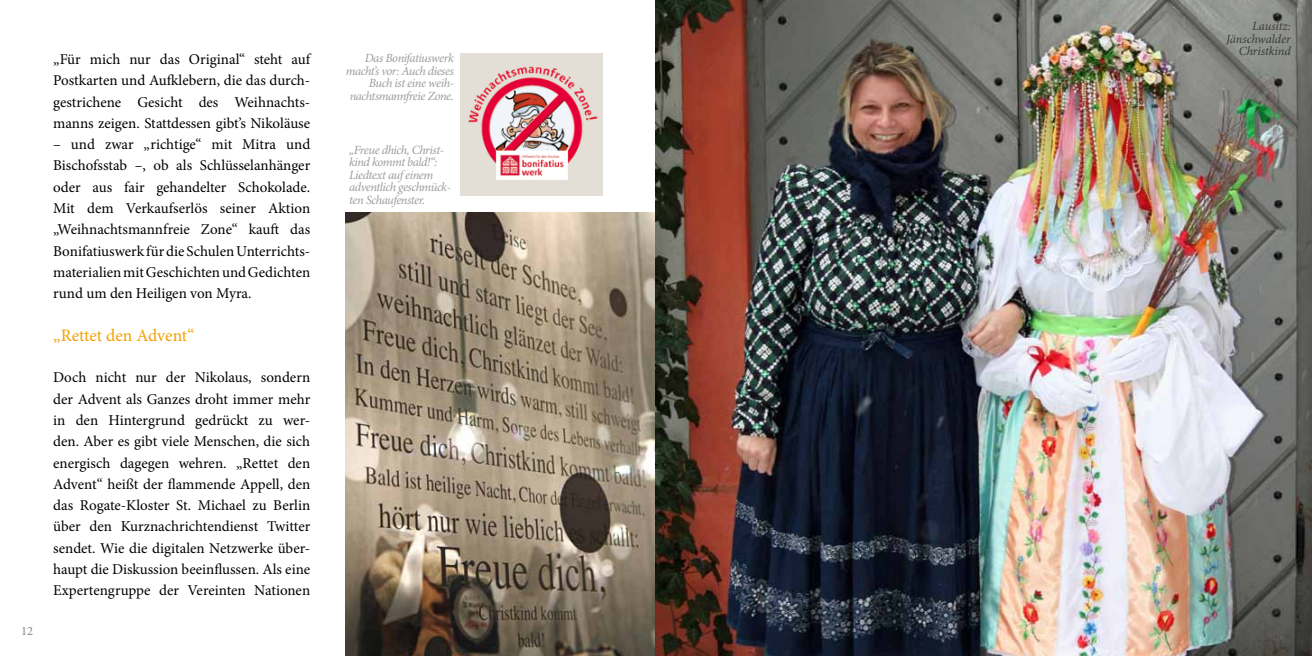
<style>
.page{position:relative;width:1312px;height:656px;background:#fff}
.page>*{position:absolute;margin:0;border:0;box-sizing:border-box;transform-origin:0 0}
.t1{font:17.5px "Minion Pro";letter-spacing:-.005em;color:#f6a000}
.t2{font:15px/21.2px "Minion Pro";color:#000;text-align:justify}
.t3{font:italic 12.5px/12.5px "Minion Pro";letter-spacing:-.04em;color:#9c9d9d;text-align:right}
.t4{font:italic 12.5px/12.5px "Minion Pro";letter-spacing:-.01em;color:#3b3b3a;text-align:right}
.t5{font:12.5px "Minion Pro";color:#878786}
</style>
<div class="page">
<img style="left:461px;top:53px;width:141px;height:142px">
<img style="left:346px;top:213px;width:309px;height:443px">
<img style="left:656px;top:0;width:655px;height:656px">
<p class="t5" style="left:21px;top:622px;width:13px">12</p>
<p class="t2" style="left:53px;top:49px;width:258px">„Für mich nur das Original“ steht auf Postkarten und Aufklebern, die das durch&shy;gestrichene Gesicht des Weihnachts&shy;manns zeigen. Stattdessen gibt’s Nikoläuse</p>
<p class="t2" style="left:53px;top:134px;width:258px">– und zwar „richtige“ mit Mitra und Bischofsstab –, ob als Schlüsselanhänger oder aus fair gehandelter Schokolade.<br>Mit dem Verkaufserlös seiner Aktion „Weihnachtsmannfreie Zone“ kauft das Bonifatiuswerk für die Schulen Unterrichts&shy;materialien mit Geschichten und Gedichten rund um den Heiligen von Myra.</p>
<p class="t1" style="left:53px;top:323px;width:143px">„Rettet den Advent“</p>
<p class="t2" style="left:53px;top:367px;width:258px">Doch nicht nur der Nikolaus, sondern der Advent als Ganzes droht immer mehr in den Hintergrund gedrückt zu wer&shy;den. Aber es gibt viele Menschen, die sich energisch dagegen wehren. „Rettet den Advent“ heißt der flammende Appell, den das Rogate-Kloster St. Michael zu Berlin über den Kurznachrichtendienst Twitter sendet. Wie die digitalen Netzwerke über&shy;haupt die Diskussion beeinflussen. Als eine Expertengruppe der Vereinten Nationen</p>
<p class="t3" style="left:345px;top:52px;width:110px">Das Bonifatiuswerk macht’s vor: Auch dieses<br>Buch ist eine weih&shy;nachtsmannfreie Zone.</p>
<p class="t3" style="left:349px;top:143px;width:103px;text-align:left">„Freue dhich, Christ&shy;kind kommt bald!“:<br>Liedtext auf einem adventlich geschmück&shy;ten Schaufenster.</p>
<p class="t4" style="left:1225px;top:20px;width:66px">Lausitz:<br>Jänschwalder<br>Christkind</p>
</div>
